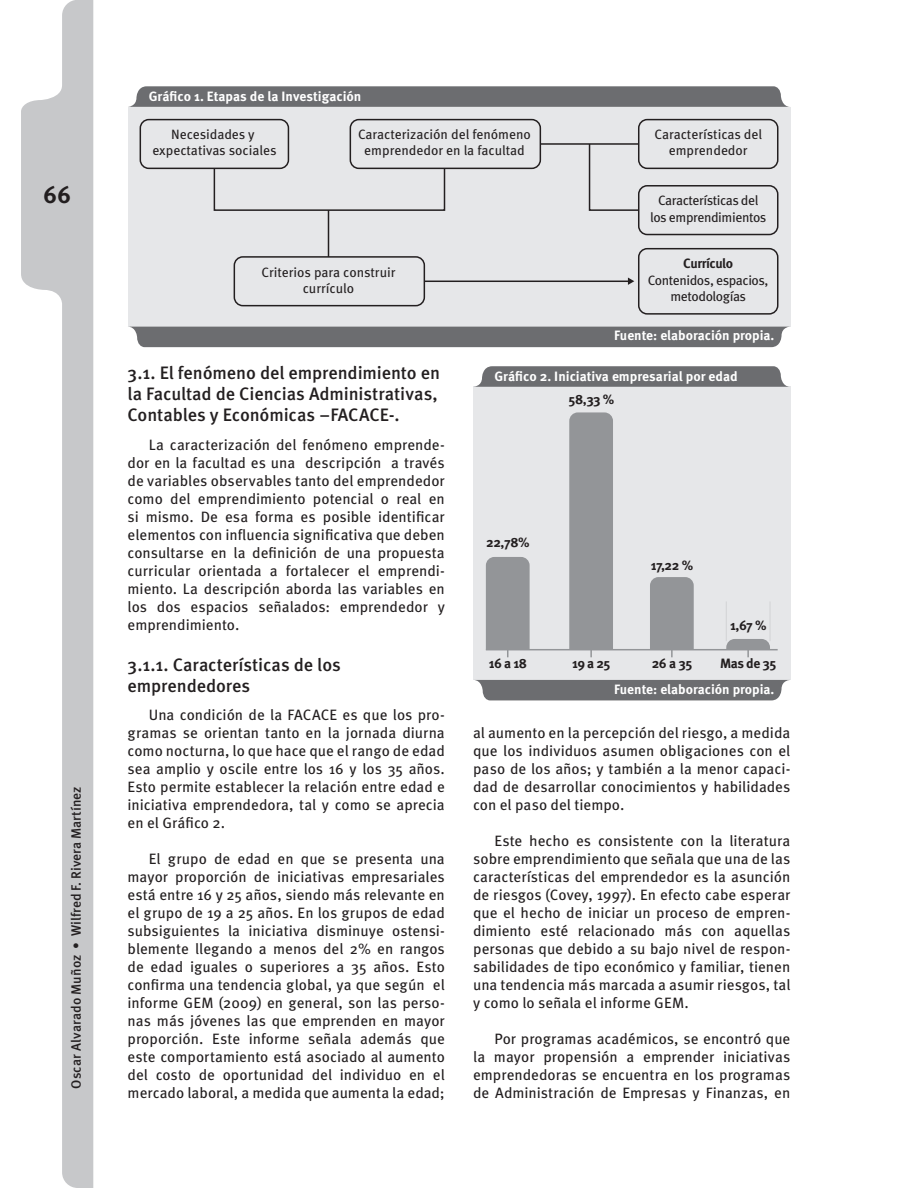
<style>
.page{position:relative;width:918px;height:1188px;background:#fff}
.page>*{position:absolute;margin:0;border:0;box-sizing:border-box;transform-origin:0 0}
.t1{font:700 24px "Meta Pro";color:#231f20}
.t2{font:500 18px/21px "Meta Pro";letter-spacing:-.005em;color:#231f20}
.t3{font:15px/18px "Meta Pro";color:#231f20;text-align:justify}
.t4{font:13.5px/16.2px "Meta Pro";letter-spacing:-.005em;color:#231f20;text-align:center}
.t5{font:700 13.5px "Meta Pro";color:#fff}
.t6{font:500 13.5px "Meta Pro";color:#231f20}
.t7{font:13.5px/16.2px "Meta Pro";letter-spacing:-.03em;color:#231f20;text-align:center}
.t8{font:700 13.5px "Meta Pro";letter-spacing:-.035em;color:#231f20}
</style>
<div class="page">
<svg style="left:21px;top:0;width:72px;height:1188px;fill:#c7c8ca"></svg>
<div style="left:128px;top:107px;width:662px;height:220px;background:#e6e7e9"></div>
<div style="left:130px;top:327px;width:658px;height:20px;background:#6c6d70"></div>
<svg style="left:128px;top:86px;width:661px;height:21px;background:#727376"></svg>
<div style="left:140px;top:119px;width:149px;height:50px;border:2px solid #231f20;border-radius:9px"></div>
<div style="left:350px;top:119px;width:191px;height:50px;border:2px solid #231f20;border-radius:9px"></div>
<div style="left:234px;top:256px;width:191px;height:50px;border:2px solid #231f20;border-radius:9px"></div>
<div style="left:638px;top:119px;width:140px;height:50px;border:2px solid #231f20;border-radius:9px"></div>
<div style="left:638px;top:185px;width:140px;height:50px;border:2px solid #231f20;border-radius:9px"></div>
<div style="left:638px;top:248px;width:140px;height:67px;border:2px solid #231f20;border-radius:9px"></div>
<div style="left:214px;top:168px;width:231px;height:43px;border:2px solid #231f20"></div>
<hr style="left:328px;top:210px;width:1px;height:47px;background:#231f20">
<hr style="left:540px;top:143px;width:99px;height:2px;background:#231f20">
<svg style="left:588px;top:142px;width:52px;height:70px"></svg>
<hr style="left:424px;top:281px;width:204px;height:1px;background:#231f20">
<svg style="left:628px;top:278px;width:6px;height:7px"></svg>
<div style="left:473px;top:387px;width:317px;height:293px;background:#e6e7e9"></div>
<div style="left:475px;top:680px;width:314px;height:20px;background:#6c6d70"></div>
<svg style="left:473px;top:366px;width:317px;height:21px;background:#77787a"></svg>
<hr style="left:486px;top:649px;width:292px;height:1px;background:#939598">
<svg style="left:486px;top:557px;width:44px;height:100px;background:#999b9e"></svg>
<svg style="left:569px;top:412px;width:44px;height:245px;background:#96989b"></svg>
<svg style="left:650px;top:577px;width:44px;height:80px;background:#9a9c9f"></svg>
<svg style="left:726px;top:602px;width:44px;height:55px"></svg>
<h1 class="t1" style="left:43px;top:179px;width:30px">66</h1>
<p class="t6" style="left:68px;top:1089px;width:485px;rotate:-90deg">Helda María Fuentes Gómez • Yudy Yamile Castiblanco Pinto • Maricela Ramírez</p>
<p class="t6" style="left:68px;top:1089px;width:304px;rotate:-90deg">Oscar Alvarado Muñoz • Wilfred F. Rivera Martínez</p>
<p class="t5" style="left:149px;top:88px;width:214px">Gráfico 1. Etapas de la Investigación</p>
<p class="t4" style="left:152px;top:127px;width:126px">Necesidades y expectativas sociales</p>
<p class="t4" style="left:358px;top:127px;width:175px">Caracterización del fenómeno emprendedor en la facultad</p>
<p class="t4" style="left:261px;top:264px;width:136px">Criterios para construir currículo</p>
<p class="t4" style="left:654px;top:127px;width:109px">Características del emprendedor</p>
<p class="t7" style="left:650px;top:193px;width:118px">Características del los emprendimientos</p>
<p class="t8" style="left:683px;top:255px;width:51px">Currículo</p>
<p class="t7" style="left:648px;top:272px;width:122px">Contenidos, espacios, metodologías</p>
<p class="t5" style="left:614px;top:326px;width:162px">Fuente: elaboración propia.</p>
<p class="t2" style="left:128px;top:362px;width:314px">3.1. El fenómeno del emprendimiento en la Facultad de Ciencias Administrativas,<br>Contables y Económicas –FACACE-.</p>
<p class="t3" style="left:128px;top:436px;width:319px;text-indent:21px">La caracterización del fenómeno emprende&shy;dor en la facultad es una descripción a través de variables observables tanto del emprendedor como del emprendimiento potencial o real en si mismo. De esa forma es posible identificar elementos con influencia significativa que deben consultarse en la definición de una propuesta curricular orientada a fortalecer el emprendi&shy;miento. La descripción aborda las variables en los dos espacios señalados: emprendedor y emprendimiento.</p>
<p class="t2" style="left:128px;top:655px;width:215px">3.1.1. Características de los emprendedores</p>
<p class="t3" style="left:128px;top:706px;width:319px;text-indent:21px">Una condición de la FACACE es que los pro&shy;gramas se orientan tanto en la jornada diurna como nocturna, lo que hace que el rango de edad sea amplio y oscile entre los 16 y los 35 años.<br>Esto permite establecer la relación entre edad e iniciativa emprendedora, tal y como se aprecia en el Gráfico 2.</p>
<p class="t3" style="left:128px;top:850px;width:319px;text-indent:21px">El grupo de edad en que se presenta una mayor proporción de iniciativas empresariales está entre 16 y 25 años, siendo más relevante en el grupo de 19 a 25 años. En los grupos de edad subsiguientes la iniciativa disminuye ostensi&shy;blemente llegando a menos del 2% en rangos de edad iguales o superiores a 35 años. Esto confirma una tendencia global, ya que según el informe GEM (2009) en general, son las perso&shy;nas más jóvenes las que emprenden en mayor proporción. Este informe señala además que este comportamiento está asociado al aumento del costo de oportunidad del individuo en el mercado laboral, a medida que aumenta la edad;</p>
<p class="t5" style="left:494px;top:368px;width:245px">Gráfico 2. Iniciativa empresarial por edad</p>
<p class="t8" style="left:568px;top:391px;width:47px">58,33 %</p>
<p class="t8" style="left:486px;top:534px;width:45px">22,78%</p>
<p class="t8" style="left:651px;top:556px;width:44px">17,22 %</p>
<p class="t8" style="left:730px;top:617px;width:38px">1,67 %</p>
<p class="t8" style="left:489px;top:655px;width:40px">16 a 18</p>
<p class="t8" style="left:572px;top:655px;width:40px">19 a 25</p>
<p class="t8" style="left:652px;top:655px;width:42px">26 a 35</p>
<p class="t8" style="left:720px;top:655px;width:58px">Mas de 35</p>
<p class="t5" style="left:614px;top:680px;width:162px">Fuente: elaboración propia.</p>
<p class="t3" style="left:473px;top:724px;width:319px">al aumento en la percepción del riesgo, a medida que los individuos asumen obligaciones con el paso de los años; y también a la menor capaci&shy;dad de desarrollar conocimientos y habilidades con el paso del tiempo.</p>
<p class="t3" style="left:473px;top:832px;width:319px;text-indent:21px">Este hecho es consistente con la literatura sobre emprendimiento que señala que una de las características del emprendedor es la asunción de riesgos (Covey, 1997). En efecto cabe esperar que el hecho de iniciar un proceso de empren&shy;dimiento esté relacionado más con aquellas personas que debido a su bajo nivel de respon&shy;sabilidades de tipo económico y familiar, tienen una tendencia más marcada a asumir riesgos, tal y como lo señala el informe GEM.</p>
<p class="t3" style="left:473px;top:1030px;width:319px;text-indent:21px">Por programas académicos, se encontró que la mayor propensión a emprender iniciativas emprendedoras se encuentra en los programas de Administración de Empresas y Finanzas, en</p>
</div>
